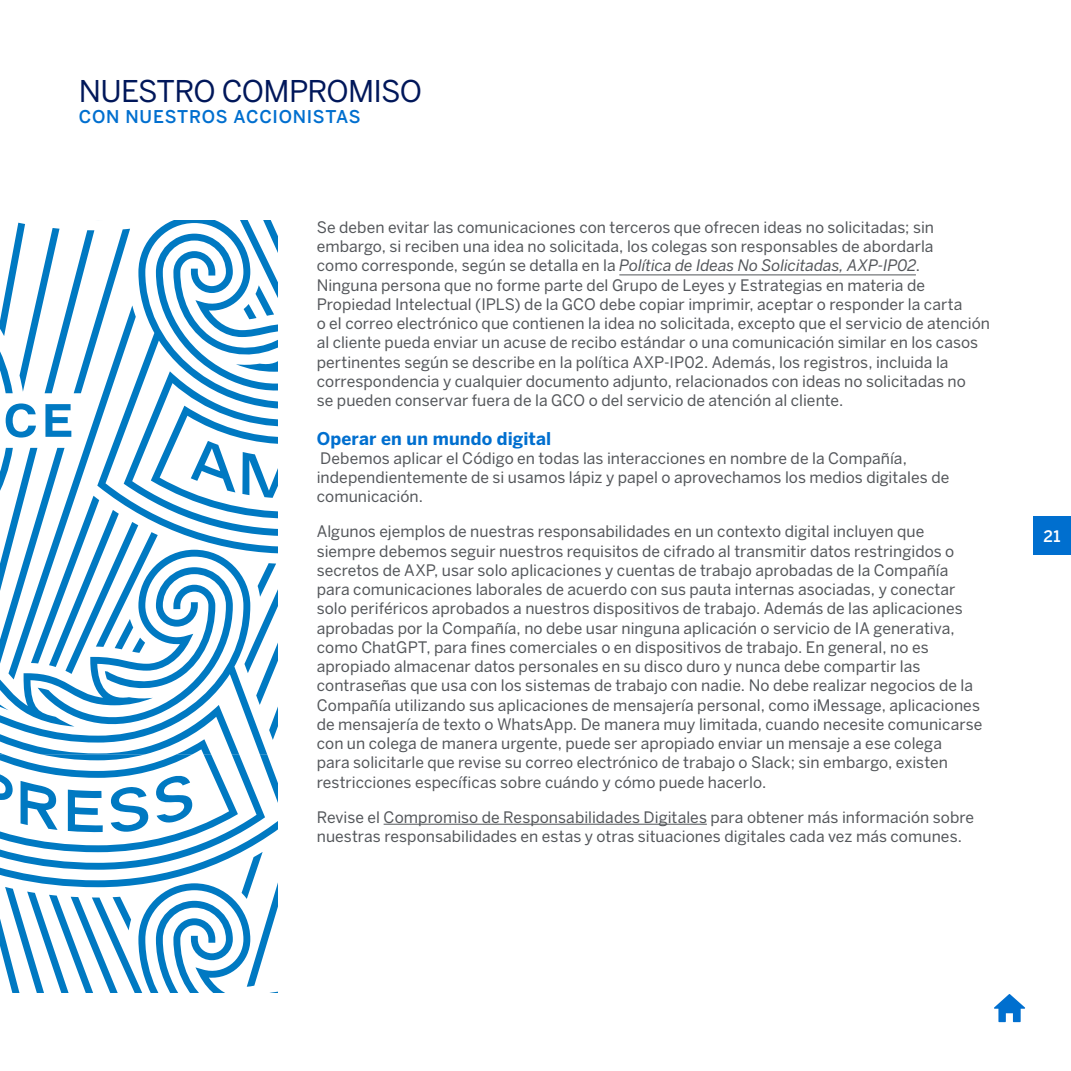
<style>
.page{position:relative;width:1071px;height:1071px;background:#fff}
.page>*{position:absolute;margin:0;border:0;box-sizing:border-box;transform-origin:0 0}
.t1{font:29.75px "Benton Sans";letter-spacing:-.03em;color:#00175a}
.t2{font:700 17.5px "Benton Sans";letter-spacing:.005em;color:#006fcf}
.t3{font:500 17.5px "Benton Sans";letter-spacing:.04em;color:#006fcf}
.t4{font:15.75px/19.2px "Benton Sans";letter-spacing:.005em;color:#53565a}
.t5{font:500 15.75px "Benton Sans";color:#fff}
.s1{font-style:italic}
</style>
<div class="page">
<hr style="left:619px;top:275px;width:297px;height:1px;background:#53565a">
<hr style="left:384px;top:824px;width:323px;height:1px;background:#53565a">
<svg style="left:0;top:220px;width:277px;height:534px"></svg>
<svg style="left:0;top:754px;width:277px;height:238px"></svg>
<svg style="left:994px;top:994px;width:31px;height:28px"></svg>
<div style="left:1033px;top:516px;width:38px;height:39px;background:#006fcf"></div>
<h1 class="t1" style="left:79px;top:74px;width:345px">NUESTRO COMPROMISO</h1>
<p class="t3" style="left:79px;top:106px;width:283px">CON NUESTROS ACCIONISTAS</p>
<p class="t4" style="left:317px;top:217px;width:675px">Se deben evitar las comunicaciones con terceros que ofrecen ideas no solicitadas; sin embargo, si reciben una idea no solicitada, los colegas son responsables de abordarla<br>como corresponde, según se detalla en la <span class="s1">Política de Ideas No Solicitadas, AXP-IP02</span>.<br>Ninguna persona que no forme parte del Grupo de Leyes y Estrategias en materia de Propiedad Intelectual (IPLS) de la GCO debe copiar imprimir, aceptar o responder la carta<br>o el correo electrónico que contienen la idea no solicitada, excepto que el servicio de atención al cliente pueda enviar un acuse de recibo estándar o una comunicación similar en los casos pertinentes según se describe en la política AXP-IP02. Además, los registros, incluida la correspondencia y cualquier documento adjunto, relacionados con ideas no solicitadas no<br>se pueden conservar fuera de la GCO o del servicio de atención al cliente.</p>
<p class="t2" style="left:317px;top:428px;width:236px">Operar en un mundo digital</p>
<p class="t4" style="left:317px;top:448px;width:634px">Debemos aplicar el Código en todas las interacciones en nombre de la Compañía, independientemente de si usamos lápiz y papel o aprovechamos los medios digitales de comunicación.</p>
<p class="t4" style="left:317px;top:522px;width:667px">Algunos ejemplos de nuestras responsabilidades en un contexto digital incluyen que siempre debemos seguir nuestros requisitos de cifrado al transmitir datos restringidos o secretos de AXP, usar solo aplicaciones y cuentas de trabajo aprobadas de la Compañía para comunicaciones laborales de acuerdo con sus pauta internas asociadas, y conectar solo periféricos aprobados a nuestros dispositivos de trabajo. Además de las aplicaciones aprobadas por la Compañía, no debe usar ninguna aplicación o servicio de IA generativa, como ChatGPT, para fines comerciales o en dispositivos de trabajo. En general, no es apropiado almacenar datos personales en su disco duro y nunca debe compartir las contraseñas que usa con los sistemas de trabajo con nadie. No debe realizar negocios de la Compañía utilizando sus aplicaciones de mensajería personal, como iMessage, aplicaciones de mensajería de texto o WhatsApp. De manera muy limitada, cuando necesite comunicarse con un colega de manera urgente, puede ser apropiado enviar un mensaje a ese colega<br>para solicitarle que revise su correo electrónico de trabajo o Slack; sin embargo, existen restricciones específicas sobre cuándo y cómo puede hacerlo.</p>
<p class="t4" style="left:317px;top:807px;width:659px">Revise el Compromiso de Responsabilidades Digitales para obtener más información sobre nuestras responsabilidades en estas y otras situaciones digitales cada vez más comunes.</p>
<p class="t5" style="left:1044px;top:527px;width:18px">21</p>
</div>
